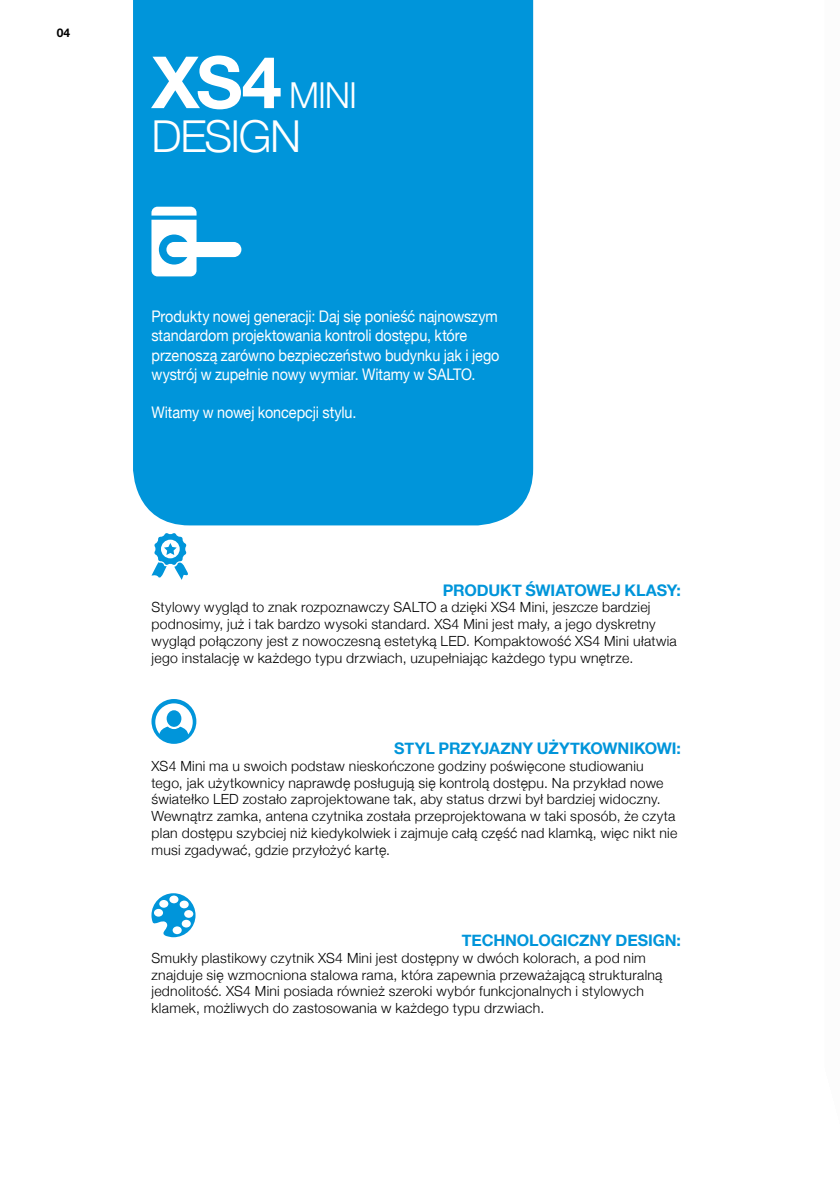
<style>
.page{position:relative;width:840px;height:1191px;background:#fff}
.page>*{position:absolute;margin:0;border:0;box-sizing:border-box;transform-origin:0 0}
.t1{font:300 44px "Helvetica Neue";letter-spacing:-.03em;color:#fff}
.t2{font:300 36px "Helvetica Neue LT Std";color:#fff}
.t3{font:16px/19.2px "Helvetica Neue";letter-spacing:-.005em;color:#fff;scale:.9 1}
.t4{font:700 16px "Helvetica Neue";letter-spacing:-.005em;color:#0095da}
.t5{font:300 14px/16.8px "Helvetica Neue";letter-spacing:.02em;color:#000}
.t6{font:700 12px "Helvetica Neue LT Std";color:#000}
.s1{font-weight:700;font-size:72px}
</style>
<div class="page">
<div style="left:133px;top:0;width:400px;height:525px;background:#0095da"></div>
<svg style="left:151px;top:207px;width:90px;height:69px"></svg>
<svg style="left:151px;top:893px;width:44px;height:44px"></svg>
<svg style="left:151px;top:533px;width:37px;height:47px"></svg>
<div style="left:151px;top:699px;width:45px;height:45px;background:#0095da;border-radius:50%"></div>
<svg style="left:155px;top:703px;width:38px;height:31px"></svg>
<p class="t6" style="left:57px;top:25px;width:15px">04</p>
<h2 class="t2" style="left:151px;top:73px;width:207px"><span class="s1">XS4</span> MINI</h2>
<h1 class="t1" style="left:151px;top:101px;width:151px">DESIGN</h1>
<p class="t3" style="left:151px;top:308px;width:388px">Produkty nowej generacji: Daj się ponieść najnowszym standardom projektowania kontroli dostępu, które przenoszą zarówno bezpieczeństwo budynku jak i jego wystrój w zupełnie nowy wymiar. Witamy w SAlto.</p>
<p class="t3" style="left:151px;top:404px;width:229px">Witamy w nowej koncepcji stylu.</p>
<p class="t4" style="left:442px;top:577px;width:240px">PRODUKT ŚWIATOWEJ KLASY:</p>
<p class="t5" style="left:151px;top:598px;width:526px">Stylowy wygląd to znak rozpoznawczy SALTO a dzięki XS4 Mini, jeszcze bardziej podnosimy, już i tak bardzo wysoki standard. XS4 Mini jest mały, a jego dyskretny wygląd połączony jest z nowoczesną estetyką LED. Kompaktowość XS4 Mini ułatwia jego instalację w każdego typu drzwiach, uzupełniając każdego typu wnętrze.</p>
<p class="t4" style="left:394px;top:735px;width:288px">STYL PRZYJAZNY UŻYTKOWNIKOWI:</p>
<p class="t5" style="left:151px;top:756px;width:527px">XS4 Mini ma u swoich podstaw nieskończone godziny poświęcone studiowaniu tego, jak użytkownicy naprawdę posługują się kontrolą dostępu. Na przykład nowe światełko LED zostało zaprojektowane tak, aby status drzwi był bardziej widoczny.<br>Wewnątrz zamka, antena czytnika została przeprojektowana w taki sposób, że czyta plan dostępu szybciej niż kiedykolwiek i zajmuje całą część nad klamką, więc nikt nie musi zgadywać, gdzie przyłożyć kartę.</p>
<p class="t4" style="left:461px;top:927px;width:220px">TECHNOLOGICZNY DESIGN:</p>
<p class="t5" style="left:151px;top:948px;width:512px">Smukły plastikowy czytnik XS4 Mini jest dostępny w dwóch kolorach, a pod nim znajduje się wzmocniona stalowa rama, która zapewnia przeważającą strukturalną jednolitość. XS4 Mini posiada również szeroki wybór funkcjonalnych i stylowych klamek, możliwych do zastosowania w każdego typu drzwiach.</p>
</div>
